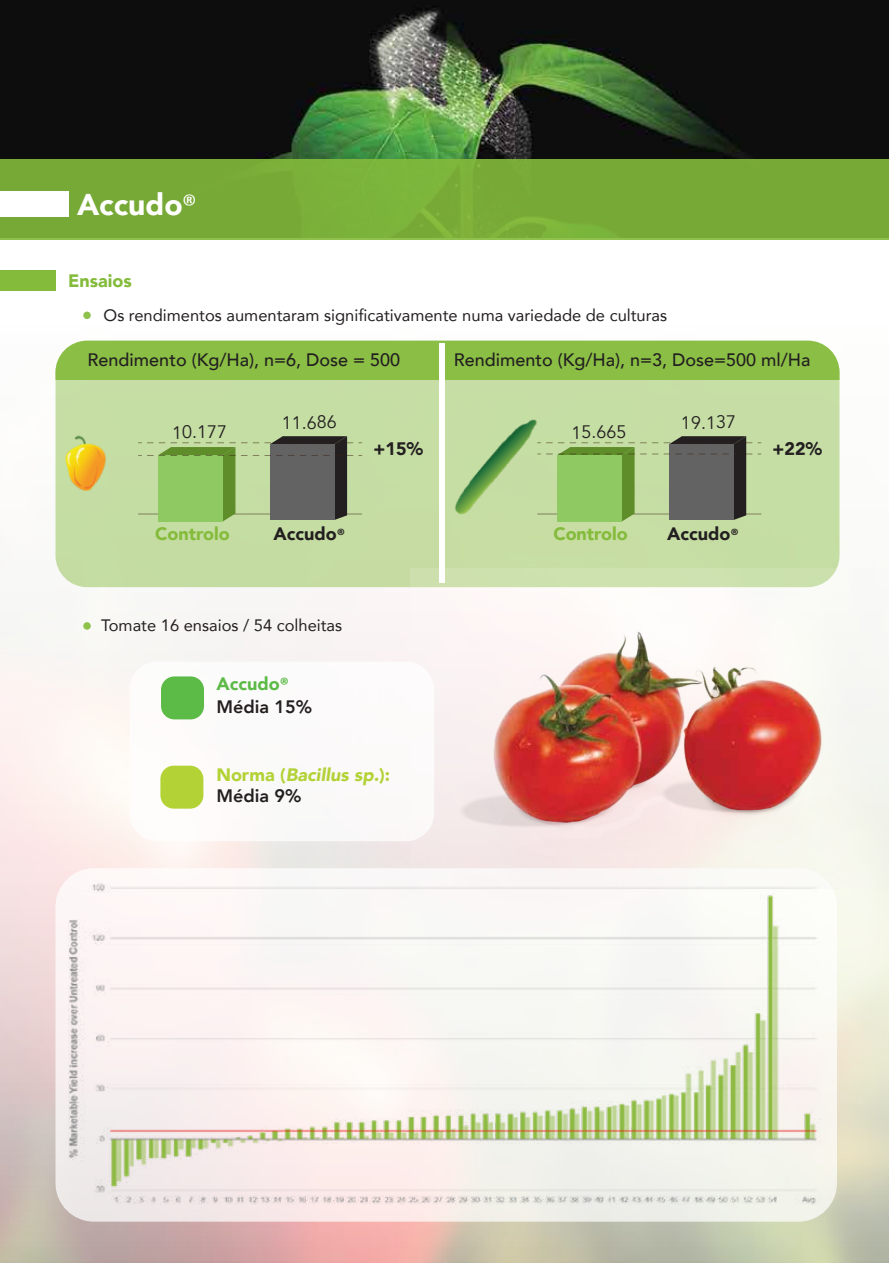
<style>
.page{position:relative;width:889px;height:1263px;background:#fff}
.page>*{position:absolute;margin:0;border:0;box-sizing:border-box;transform-origin:0 0}
.t1{font:900 30px "Avenir";color:#fff}
.t2{font:500 18px "Avenir";color:#231f20}
.t3{font:italic 900 18px/21.6px "Avenir";color:#b2d235}
.t4{font:18px "Avenir";color:#231f20}
.t5{font:900 18px "Avenir";color:#84bb3b}
.t6{font:900 18px "Avenir";color:#231f20}
.t7{font:800 18px/22.6px "Avenir";color:#231f20}
.t8{font:16.5px "Avenir";color:#231f20}
.s1{font-family:"Calibri";font-weight:400}
.s2{font-family:"Calibri";font-weight:700;font-size:16.5px}
.s3{font-weight:900;color:#5cba47}
.s4{font-family:"Calibri";font-weight:700;color:#5cba47}
.s5{font-style:normal}
.s6{font-weight:800;font-style:normal;color:#231f20}
</style>
<div class="page">
<img style="left:0;top:290px;width:889px;height:973px">
<img style="left:0;top:0;width:889px;height:159px">
<div style="left:0;top:159px;width:889px;height:81px;background:linear-gradient(to right,#79ac38,#78aa36)"></div>
<div style="left:0;top:191px;width:68px;height:26px;background:#fff"></div>
<div style="left:55px;top:868px;width:782px;height:354px;background:#f2ede9;border-radius:39px"></div>
<img style="left:69px;top:850px;width:795px;height:362px">
<div style="left:55px;top:341px;width:784px;height:246px;background:#c5dea4"></div>
<div style="left:55px;top:341px;width:784px;height:39px;background:#8abe45"></div>
<img style="left:55px;top:413px;width:51px;height:143px">
<img style="left:455px;top:419px;width:89px;height:96px">
<hr style="left:138px;top:513px;width:224px;height:1px;background:#3c2415">
<svg style="left:147px;top:436px;width:215px;height:85px"></svg>
<hr style="left:537px;top:513px;width:224px;height:1px;background:#3c2415">
<svg style="left:546px;top:436px;width:215px;height:85px"></svg>
<div style="left:439px;top:343px;width:5px;height:239px;background:#fff"></div>
<img style="left:411px;top:569px;width:478px;height:319px">
<div style="left:129px;top:662px;width:305px;height:179px;background:#fff;border-radius:28px"></div>
<div style="left:161px;top:676px;width:43px;height:43px;background:#5cba47;border-radius:13px"></div>
<div style="left:160px;top:766px;width:43px;height:43px;background:#b2d235;border-radius:13px"></div>
<div style="left:0;top:270px;width:56px;height:20px;background:#84bb3b"></div>
<svg style="left:83px;top:312px;width:8px;height:7px"></svg>
<svg style="left:83px;top:622px;width:8px;height:8px"></svg>
<h1 class="t1" style="left:77px;top:179px;width:121px">Accudo<span class="s1">®</span></h1>
<p class="t5" style="left:68px;top:265px;width:65px">Ensaios</p>
<p class="t8" style="left:104px;top:302px;width:565px">Os rendimentos aumentaram significativamente numa variedade de culturas</p>
<p class="t2" style="left:88px;top:344px;width:314px">Rendimento (Kg/Ha), n=6, Dose = 500</p>
<p class="t2" style="left:454px;top:344px;width:358px">Rendimento (Kg/Ha), n=3, Dose=500 ml/Ha</p>
<p class="t4" style="left:172px;top:422px;width:57px;rotate:-1deg">10.177</p>
<p class="t4" style="left:281px;top:412px;width:57px;rotate:-1deg">11.686</p>
<p class="t4" style="left:571px;top:422px;width:57px;rotate:-1deg">15.665</p>
<p class="t4" style="left:680px;top:412px;width:57px;rotate:-1deg">19.137</p>
<p class="t6" style="left:373px;top:433px;width:51px;rotate:-1deg">+15%</p>
<p class="t6" style="left:772px;top:433px;width:51px;rotate:-1deg">+22%</p>
<p class="t5" style="left:155px;top:518px;width:76px">Controlo</p>
<p class="t6" style="left:273px;top:518px;width:73px">Accudo<span class="s2">®</span></p>
<p class="t5" style="left:553px;top:518px;width:76px">Controlo</p>
<p class="t6" style="left:667px;top:518px;width:73px">Accudo<span class="s2">®</span></p>
<p class="t8" style="left:101px;top:612px;width:242px">Tomate 16 ensaios / 54 colheitas</p>
<p class="t7" style="left:216px;top:672px;width:97px"><span class="s3">Accudo</span><span class="s4">®<br></span>Média 15%</p>
<p class="t3" style="left:216px;top:763px;width:175px"><span class="s5">Norma (</span>Bacillus sp.<span class="s5">):<br></span><span class="s6">Média 9%</span></p>
</div>
